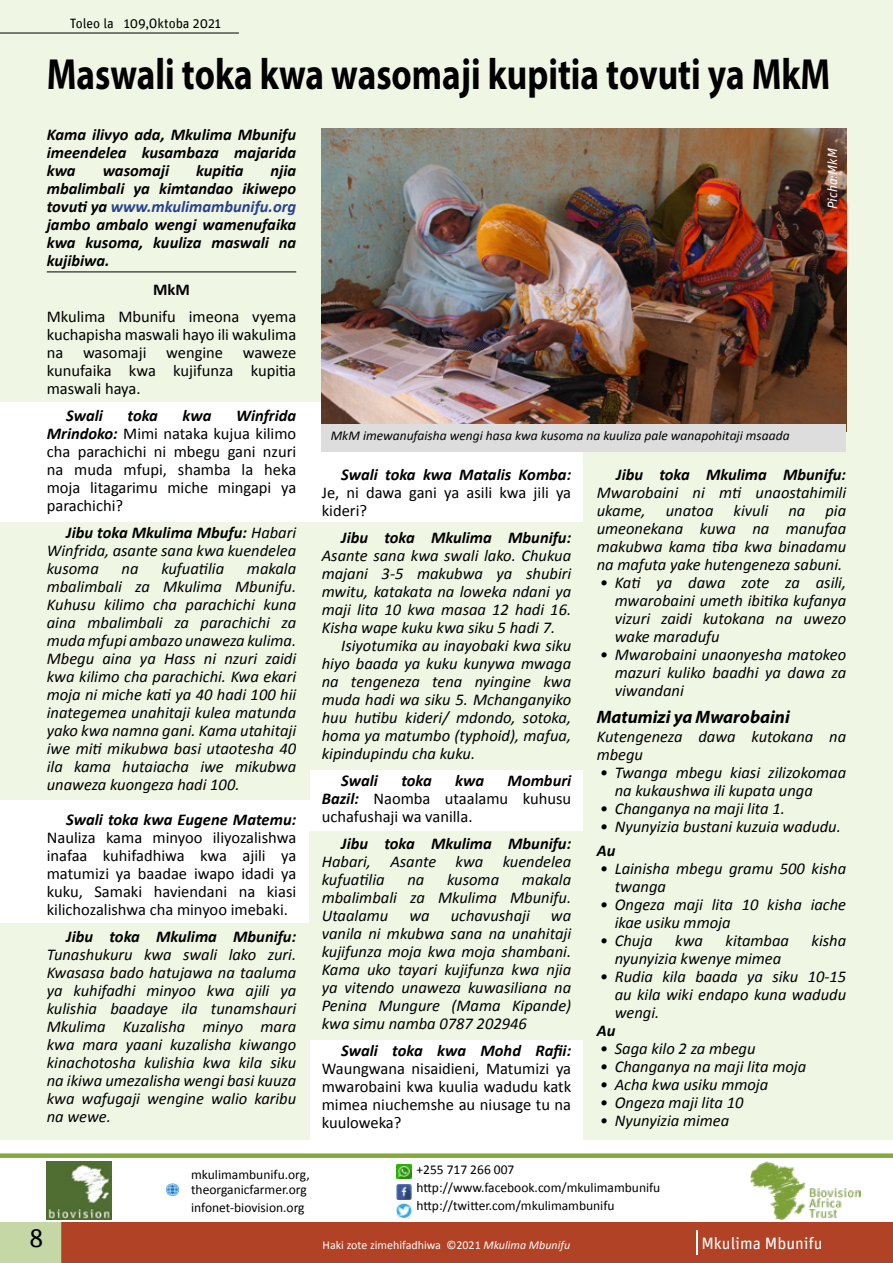
<style>
.page{position:relative;width:893px;height:1263px;background:#fff}
.page>*{position:absolute;margin:0;border:0;box-sizing:border-box;transform-origin:0 0}
.t1{font:700 43.8px "Myriad Pro";color:#000;scale:.8 1}
.t2{font:25.5px "Unit";color:#000}
.t3{font:italic 700 18px "Myriad Pro";color:#000}
.t4{font:italic 16.5px/18px "Calibri";color:#000;text-align:justify}
.t5{font:16.5px/18px "Calibri";color:#000;text-align:justify}
.t6{font:italic 700 16.5px/18px "Calibri";color:#000;text-align:justify}
.t7{font:16.5px "Unit";color:#fff}
.t8{font:700 16.5px "Calibri";color:#000}
.t9{font:13.5px/18px "Calibri";color:#000}
.t10{font:italic 13.5px "Calibri";color:#000}
.t11{font:13.5px "Unit";color:#000}
.t12{font:italic 13.5px "FF Unit Pro";color:#fff}
.t13{font:12px "Calibri";color:#fff}
.s1{color:#25408f}
.s2{font-weight:700;font-style:italic}
.s3{font-weight:700}
.s4{font-style:italic}
</style>
<div class="page">
<div style="left:62px;top:1222px;width:831px;height:41px;background:#b24225"></div>
<div style="left:0;top:1222px;width:62px;height:41px;background:#c6d7a6"></div>
<hr style="left:696px;top:1230px;width:2px;height:25px;background:#fff">
<div style="left:0;top:0;width:893px;height:401px;background:#eff6e4"></div>
<img style="left:47px;top:1161px;width:64px;height:58px">
<img style="left:750px;top:1161px;width:110px;height:58px">
<div style="left:0;top:1153px;width:893px;height:5px;background:#83a83f"></div>
<img style="left:397px;top:1164px;width:15px;height:15px">
<img style="left:397px;top:1184px;width:15px;height:15px">
<img style="left:397px;top:1203px;width:15px;height:16px">
<svg style="left:167px;top:1183px;width:11px;height:12px"></svg>
<div style="left:0;top:523px;width:309px;height:277px;background:#eff6e4"></div>
<div style="left:0;top:923px;width:309px;height:216px;background:#eff6e4"></div>
<div style="left:309px;top:523px;width:275px;height:247px;background:#eff6e4"></div>
<div style="left:309px;top:831px;width:275px;height:209px;background:#eff6e4"></div>
<div style="left:584px;top:392px;width:309px;height:747px;background:#eff6e4"></div>
<hr style="left:0;top:33px;width:239px;height:1px;background:#000">
<img style="left:322px;top:128px;width:524px;height:296px">
<div style="left:322px;top:424px;width:524px;height:28px;background:#ddddde"></div>
<hr style="left:47px;top:272px;width:249px;height:1px;background:#000">
<p class="t11" style="left:70px;top:15px;width:153px">Toleo la 109,Oktoba 2021</p>
<h1 class="t1" style="left:47px;top:46px;width:981px">Maswali toka kwa wasomaji kupitia tovuti ya MkM</h1>
<p class="t6" style="left:47px;top:125px;width:251px">Kama ilivyo ada, Mkulima Mbunifu imeendelea kusambaza majarida kwa</p>
<p class="t6" style="left:103px;top:161px;width:68px">wasomaji</p>
<p class="t6" style="left:196px;top:161px;width:49px">kupitia</p>
<p class="t6" style="left:47px;top:161px;width:251px;text-indent:224px">njia mbalimbali ya kimtandao ikiwepo tovuti ya <span class="s1">www.mkulimambunifu.org </span>jambo ambalo wengi wamenufaika kwa kusoma, kuuliza maswali na kujibiwa.</p>
<p class="t8" style="left:153px;top:279px;width:38px">MkM</p>
<p class="t5" style="left:47px;top:307px;width:251px">Mkulima Mbunifu imeona vyema kuchapisha maswali hayo ili wakulima na wasomaji wengine waweze kunufaika kwa kujifunza kupitia maswali haya.</p>
<p class="t6" style="left:66px;top:406px;width:38px">Swali</p>
<p class="t6" style="left:127px;top:406px;width:32px">toka</p>
<p class="t6" style="left:183px;top:406px;width:30px">kwa</p>
<p class="t5" style="left:47px;top:406px;width:251px;text-indent:189px"><span class="s2">Winfrida Mrindoko:</span> Mimi nataka kujua kilimo cha parachichi ni mbegu gani nzuri na muda mfupi, shamba la heka moja litagarimu miche mingapi ya parachichi?</p>
<p class="t4" style="left:47px;top:523px;width:251px;text-indent:20px"><span class="s3">Jibu toka Mkulima Mbufu:</span> Habari Winfrida, asante sana kwa kuendelea kusoma</p>
<p class="t4" style="left:122px;top:559px;width:18px">na</p>
<p class="t4" style="left:161px;top:559px;width:64px">kufuatilia</p>
<p class="t4" style="left:47px;top:559px;width:251px;text-indent:200px">makala mbalimbali za Mkulima Mbunifu.<br>Kuhusu kilimo cha parachichi kuna aina mbalimbali za parachichi za muda mfupi ambazo unaweza kulima.<br>Mbegu aina ya Hass ni nzuri zaidi kwa kilimo cha parachichi. Kwa ekari moja ni miche kati ya 40 hadi 100 hii inategemea unahitaji kulea matunda yako kwa namna gani. Kama utahitaji iwe miti mikubwa basi utaotesha 40 ila kama hutaiacha iwe mikubwa unaweza kuongeza hadi 100.</p>
<p class="t6" style="left:66px;top:809px;width:231px">Swali toka kwa Eugene Matemu:</p>
<p class="t5" style="left:47px;top:827px;width:251px">Nauliza kama minyoo iliyozalishwa inafaa kuhifadhiwa kwa ajili ya matumizi ya baadae iwapo idadi ya kuku, Samaki haviendani na kiasi kilichozalishwa cha minyoo imebaki.</p>
<p class="t6" style="left:66px;top:926px;width:231px">Jibu toka Mkulima Mbunifu:</p>
<p class="t4" style="left:47px;top:944px;width:251px">Tunashukuru kwa swali lako zuri.<br>Kwasasa bado hatujawa na taaluma ya kuhifadhi minyoo kwa ajili ya kulishia baadaye ila tunamshauri Mkulima Kuzalisha minyo mara kwa mara yaani kuzalisha kiwango kinachotosha kulishia kwa kila siku na ikiwa umezalisha wengi basi kuuza kwa wafugaji wengine walio karibu na wewe.</p>
<p class="t12" style="left:823px;top:209px;width:62px;rotate:-90deg">Picha:MkM</p>
<p class="t10" style="left:331px;top:427px;width:460px">MkM imewanufaisha wengi hasa kwa kusoma na kuuliza pale wanapohitaji msaada</p>
<p class="t6" style="left:341px;top:464px;width:231px">Swali toka kwa Matalis Komba:</p>
<p class="t5" style="left:322px;top:482px;width:251px">Je, ni dawa gani ya asili kwa jili ya kideri?</p>
<p class="t6" style="left:341px;top:527px;width:231px">Jibu toka Mkulima Mbunifu:</p>
<p class="t4" style="left:322px;top:545px;width:251px">Asante sana kwa swali lako. Chukua</p>
<p class="t4" style="left:322px;top:563px;width:251px">majani 3-5 makubwa ya shubiri</p>
<p class="t4" style="left:322px;top:581px;width:251px">mwitu, katakata na loweka ndani ya</p>
<p class="t4" style="left:322px;top:599px;width:251px">maji lita 10 kwa masaa 12 hadi 16.</p>
<p class="t4" style="left:322px;top:617px;width:235px">Kisha wape kuku kwa siku 5 hadi 7.</p>
<p class="t4" style="left:341px;top:635px;width:231px">Isiyotumika au inayobaki kwa siku</p>
<p class="t4" style="left:322px;top:653px;width:251px">hiyo baada ya kuku kunywa mwaga</p>
<p class="t4" style="left:322px;top:671px;width:251px">na tengeneza tena nyingine kwa</p>
<p class="t4" style="left:322px;top:689px;width:251px">muda hadi wa siku 5. Mchanganyiko</p>
<p class="t4" style="left:322px;top:707px;width:251px">huu hutibu kideri/ mdondo, sotoka,</p>
<p class="t4" style="left:322px;top:725px;width:251px">homa ya matumbo (typhoid), mafua,</p>
<p class="t4" style="left:322px;top:743px;width:155px">kipindupindu cha kuku.</p>
<p class="t6" style="left:341px;top:770px;width:38px">Swali</p>
<p class="t6" style="left:401px;top:770px;width:32px">toka</p>
<p class="t6" style="left:455px;top:770px;width:30px">kwa</p>
<p class="t5" style="left:322px;top:770px;width:251px;text-indent:186px"><span class="s2">Momburi Bazil:</span> Naomba utaalamu kuhusu uchafushaji wa vanilla.</p>
<p class="t6" style="left:341px;top:833px;width:231px">Jibu toka Mkulima Mbunifu:</p>
<p class="t4" style="left:322px;top:851px;width:251px">Habari, Asante kwa kuendelea kufuatilia</p>
<p class="t4" style="left:322px;top:869px;width:251px;text-indent:200px">makala mbalimbali za Mkulima Mbunifu.<br>Utaalamu</p>
<p class="t4" style="left:407px;top:869px;width:18px">na</p>
<p class="t4" style="left:447px;top:869px;width:54px">kusoma</p>
<p class="t4" style="left:409px;top:905px;width:22px">wa</p>
<p class="t4" style="left:451px;top:905px;width:81px">uchavushaji</p>
<p class="t4" style="left:322px;top:905px;width:251px;text-indent:229px">wa vanila ni mkubwa sana na unahitaji kujifunza moja kwa moja shambani.<br>Kama uko tayari kujifunza kwa njia ya vitendo unaweza kuwasiliana na Penina Mungure (Mama Kipande) kwa simu namba 0787 202946</p>
<p class="t6" style="left:341px;top:1040px;width:231px">Swali toka kwa Mohd Rafii:</p>
<p class="t5" style="left:322px;top:1058px;width:251px">Waungwana nisaidieni, Matumizi ya mwarobaini kwa kuulia wadudu katk mimea niuchemshe au niusage tu na kuuloweka?</p>
<p class="t6" style="left:616px;top:464px;width:231px">Jibu toka Mkulima Mbunifu:</p>
<p class="t4" style="left:597px;top:482px;width:251px">Mwarobaini ni mti unaostahimili ukame, unatoa kivuli na pia umeonekana kuwa na manufaa makubwa kama tiba kwa binadamu na mafuta yake hutengeneza sabuni.</p>
<p class="t4" style="left:615px;top:572px;width:233px;text-indent:-15px">• Kati ya dawa zote za asili, mwarobaini umeth ibitika kufanya vizuri zaidi kutokana na uwezo wake maradufu</p>
<p class="t4" style="left:615px;top:644px;width:233px;text-indent:-15px">• Mwarobaini unaonyesha matokeo mazuri kuliko baadhi ya dawa za viwandani</p>
<p class="t3" style="left:597px;top:705px;width:195px">Matumizi ya Mwarobaini</p>
<p class="t4" style="left:597px;top:727px;width:251px">Kutengeneza dawa kutokana na mbegu</p>
<p class="t4" style="left:615px;top:763px;width:233px;text-indent:-15px">• Twanga mbegu kiasi zilizokomaa na kukaushwa ili kupata unga</p>
<p class="t4" style="left:600px;top:799px;width:187px">• Changanya na maji lita 1.</p>
<p class="t4" style="left:600px;top:817px;width:243px">• Nyunyizia bustani kuzuia wadudu.</p>
<p class="t6" style="left:597px;top:841px;width:20px">Au</p>
<p class="t4" style="left:615px;top:859px;width:233px;text-indent:-15px">• Lainisha mbegu gramu 500 kisha twanga</p>
<p class="t4" style="left:615px;top:895px;width:233px;text-indent:-15px">• Ongeza maji lita 10 kisha iache ikae usiku mmoja</p>
<p class="t4" style="left:600px;top:931px;width:54px">• Chuja</p>
<p class="t4" style="left:675px;top:931px;width:29px">kwa</p>
<p class="t4" style="left:725px;top:931px;width:65px">kitambaa</p>
<p class="t4" style="left:811px;top:931px;width:36px">kisha</p>
<p class="t4" style="left:615px;top:949px;width:168px">nyunyizia kwenye mimea</p>
<p class="t4" style="left:615px;top:967px;width:233px;text-indent:-15px">• Rudia kila baada ya siku 10-15 au kila wiki endapo kuna wadudu wengi.</p>
<p class="t6" style="left:597px;top:1021px;width:20px">Au</p>
<p class="t4" style="left:600px;top:1039px;width:157px">• Saga kilo 2 za mbegu</p>
<p class="t4" style="left:600px;top:1057px;width:208px">• Changanya na maji lita moja</p>
<p class="t4" style="left:600px;top:1075px;width:170px">• Acha kwa usiku mmoja</p>
<p class="t4" style="left:600px;top:1093px;width:145px">• Ongeza maji lita 10</p>
<p class="t4" style="left:600px;top:1111px;width:131px">• Nyunyizia mimea</p>
<p class="t9" style="left:191px;top:1166px;width:120px;line-height:15px">mkulimambunifu.org, theorganicfarmer.org</p>
<p class="t9" style="left:191px;top:1197px;width:115px">infonet-biovision.org</p>
<p class="t9" style="left:416px;top:1160px;width:245px">+255 717 266 007 http://www.facebook.com/mkulimambunifu http://twitter.com/mkulimambunifu</p>
<h2 class="t2" style="left:29px;top:1223px;width:16px">8</h2>
<p class="t13" style="left:323px;top:1237px;width:249px">Haki zote zimehifadhiwa ©2021 <span class="s4">Mkulima Mbunifu</span></p>
<p class="t7" style="left:701px;top:1233px;width:123px">Mkulima Mbunifu</p>
</div>
